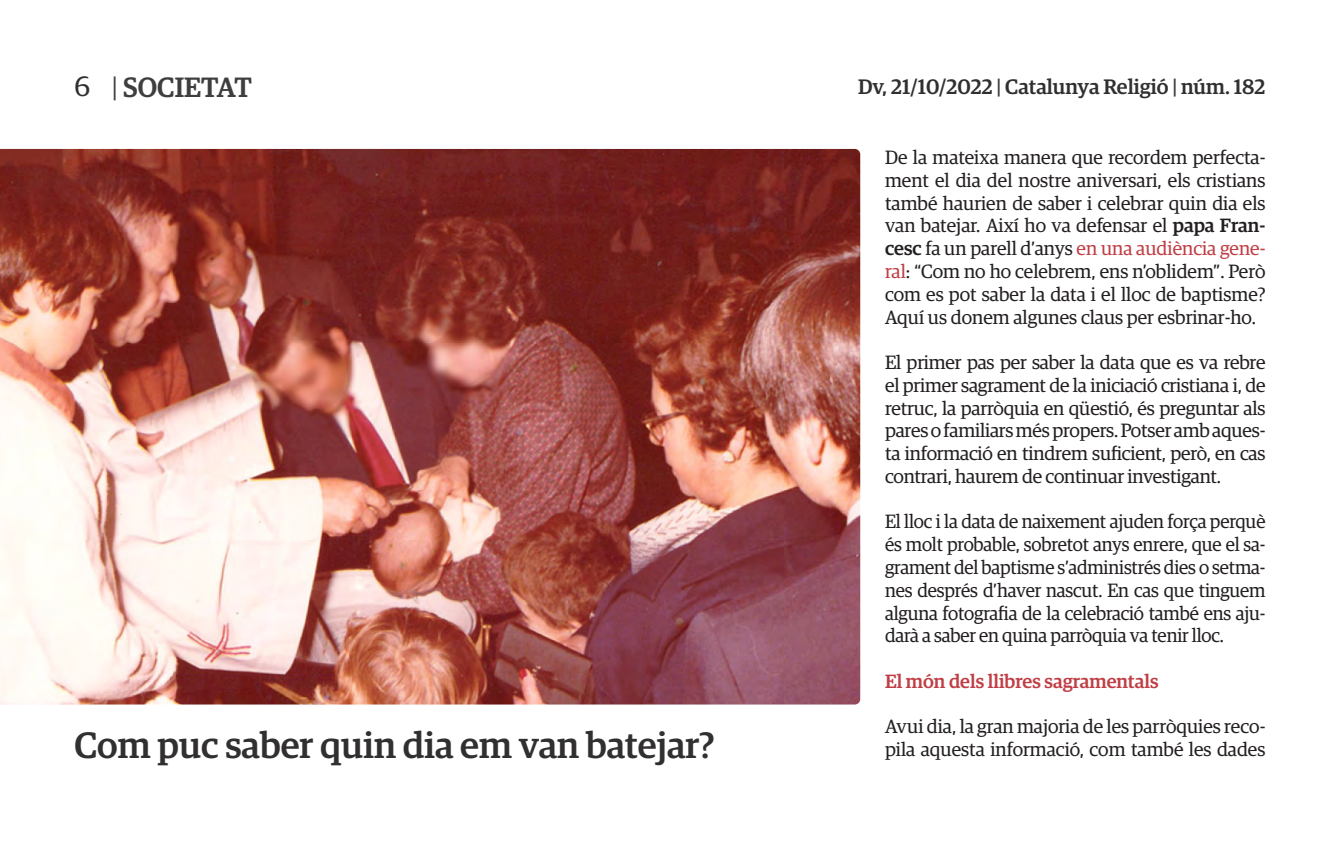
<style>
.page{position:relative;width:1340px;height:844px;background:#fff}
.page>*{position:absolute;margin:0;border:0;box-sizing:border-box;transform-origin:0 0}
.t1{font:500 36.75px "Guardian Egyp";color:#312f30}
.t2{font:500 28px "Guardian Egyp";color:#3e3e3f}
.t3{font:500 21px "Guardian Egyp";color:#312f30}
.t4{font:19.25px/22.8px "Guardian Egyp";color:#231f20;text-align:justify}
.t5{font:500 19.25px "Guardian Egyp";color:#c03e45}
.s1{font-weight:400;color:#312f30}
.s2{font-weight:400}
.s3{color:#3e3e3f}
.s4{font-weight:500}
.s5{color:#c03e45}
</style>
<div class="page">
<img style="left:0;top:149px;width:860px;height:555px">
<h2 class="t2" style="left:74px;top:67px;width:179px"><span class="s1">6</span> <span class="s2">|</span> SOCIETAT</h2>
<p class="t3" style="left:858px;top:71px;width:409px">Dv, 21/10/2022 <span class="s3">|</span> Catalunya Religió <span class="s3">|</span> núm. 182</p>
<p class="t4" style="left:885px;top:145px;width:382px">De la mateixa manera que recordem perfecta&shy;ment el dia del nostre aniversari, els cristians també haurien de saber i celebrar quin dia els van batejar. Així ho va defensar el <span class="s4">papa Fran&shy;cesc</span> fa un parell d’anys <span class="s5">en una audiència gene&shy;ral</span>: “Com no ho celebrem, ens n’oblidem”. Però com es pot saber la data i el lloc de baptisme?<br>Aquí us donem algunes claus per esbrinar-ho.</p>
<p class="t4" style="left:885px;top:350px;width:382px">El primer pas per saber la data que es va rebre el primer sagrament de la iniciació cristiana i, de retruc, la parròquia en qüestió, és preguntar als pares o familiars més propers. Potser amb aques&shy;ta informació en tindrem suficient, però, en cas contrari, haurem de continuar investigant.</p>
<p class="t4" style="left:885px;top:509px;width:382px">El lloc i la data de naixement ajuden força perquè és molt probable, sobretot anys enrere, que el sa&shy;grament del baptisme s’administrés dies o setma&shy;nes després d’haver nascut. En cas que tinguem alguna fotografia de la celebració també ens aju&shy;darà a saber en quina parròquia va tenir lloc.</p>
<p class="t5" style="left:885px;top:667px;width:275px">El món dels llibres sagramentals</p>
<p class="t4" style="left:885px;top:714px;width:382px">Avui dia, la gran majoria de les parròquies reco-</p>
<p class="t1" style="left:74px;top:719px;width:642px">Com puc saber quin dia em van batejar?</p>
<p class="t4" style="left:885px;top:736px;width:382px">pila aquesta informació, com també les dades</p>
</div>
